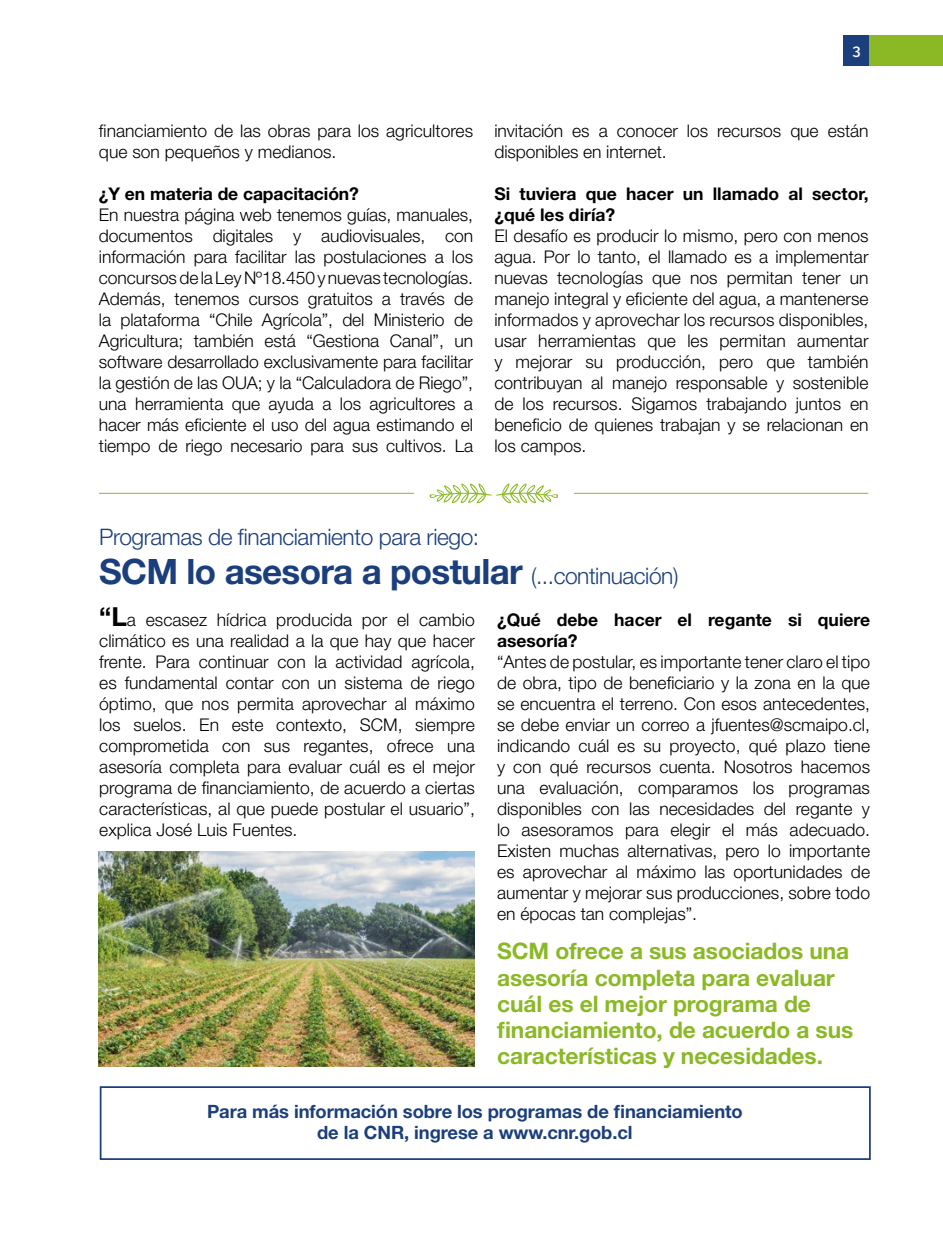
<style>
.page{position:relative;width:943px;height:1241px;background:#fff}
.page>*{position:absolute;margin:0;border:0;box-sizing:border-box;transform-origin:0 0}
.t1{font:700 35px "Helvetica Neue LT Std";letter-spacing:-.02em;color:#1b3f7c}
.t2{font:700 22.75px/26.2px "Helvetica Neue LT Std";letter-spacing:-.005em;color:#8ab925}
.t3{font:300 22.75px "Helvetica Neue LT Std";letter-spacing:-.02em;color:#1b3f7c}
.t4{font:700 18.38px/21px "Helvetica Neue LT Std";letter-spacing:-.005em;color:#1b3f7b;text-align:center}
.t5{font:300 17.5px/21px "Helvetica Neue LT Std";color:#000;text-align:justify}
.t6{font:700 17.5px/21px "Helvetica Neue LT Std";color:#000}
.t7{font:600 14.88px "Raleway";color:#fff}
.s1{font-weight:300;font-size:22.75px}
.s2{font-weight:700;font-size:26.25px}
</style>
<div class="page">
<div style="left:846px;top:35px;width:97px;height:31px;background:#8ab925"></div>
<div style="left:843px;top:35px;width:25px;height:31px;background:#1b3f7c"></div>
<hr style="left:99px;top:493px;width:769px;height:1px;background:#8ab925">
<div style="left:413px;top:475px;width:160px;height:42px;background:#fff"></div>
<svg style="left:429px;top:483px;width:129px;height:20px"></svg>
<div style="left:100px;top:1086px;width:770px;height:73px;border:2px solid #1b3f7c"></div>
<img style="left:99px;top:851px;width:376px;height:214px">
<p class="t7" style="left:852px;top:42px;width:10px">3</p>
<p class="t5" style="left:99px;top:119px;width:375px">financiamiento de las obras para los agricultores que son pequeños y medianos.</p>
<p class="t6" style="left:99px;top:182px;width:261px">¿Y en materia de capacitación?</p>
<p class="t5" style="left:99px;top:203px;width:375px">En nuestra página web tenemos guías, manuales, documentos digitales y audiovisuales, con información para facilitar las postulaciones a los concursos de la Ley Nº18.450 y nuevas tecnologías.<br>Además, tenemos cursos gratuitos a través de la plataforma “Chile Agrícola”, del Ministerio de Agricultura; también está “Gestiona Canal”, un software desarrollado exclusivamente para facilitar la gestión de las OUA; y la “Calculadora de Riego”, una herramienta que ayuda a los agricultores a hacer más eficiente el uso del agua estimando el tiempo de riego necesario para sus cultivos. La</p>
<p class="t5" style="left:494px;top:119px;width:375px">invitación es a conocer los recursos que están disponibles en internet.</p>
<p class="t6" style="left:494px;top:182px;width:375px">Si tuviera que hacer un llamado al sector, ¿qué les diría?</p>
<p class="t5" style="left:494px;top:224px;width:375px">El desafío es producir lo mismo, pero con menos agua. Por lo tanto, el llamado es a implementar nuevas tecnologías que nos permitan tener un manejo integral y eficiente del agua, a mantenerse informados y aprovechar los recursos disponibles, usar herramientas que les permitan aumentar y mejorar su producción, pero que también contribuyan al manejo responsable y sostenible de los recursos. Sigamos trabajando juntos en beneficio de quienes trabajan y se relacionan en los campos.</p>
<h2 class="t3" style="left:99px;top:523px;width:381px">Programas de financiamiento para riego:</h2>
<h1 class="t1" style="left:99px;top:549px;width:580px">SCM lo asesora a postular <span class="s1">(...continuación)</span></h1>
<p class="t5" style="left:99px;top:608px;width:377px"><span class="s2">“L</span>a escasez hídrica producida por el cambio climático es una realidad a la que hay que hacer frente. Para continuar con la actividad agrícola, es fundamental contar con un sistema de riego óptimo, que nos permita aprovechar al máximo los suelos. En este contexto, SCM, siempre comprometida con sus regantes, ofrece una asesoría completa para evaluar cuál es el mejor programa de financiamiento, de acuerdo a ciertas características, al que puede postular el usuario”, explica José Luis Fuentes.</p>
<p class="t6" style="left:497px;top:608px;width:374px">¿Qué debe hacer el regante si quiere asesoría?</p>
<p class="t5" style="left:497px;top:650px;width:374px">“Antes de postular, es importante tener claro el tipo de obra, tipo de beneficiario y la zona en la que se encuentra el terreno. Con esos antecedentes, se debe enviar un correo a jfuentes@scmaipo.cl, indicando cuál es su proyecto, qué plazo tiene y con qué recursos cuenta. Nosotros hacemos una evaluación, comparamos los programas disponibles con las necesidades del regante y lo asesoramos para elegir el más adecuado.<br>Existen muchas alternativas, pero lo importante es aprovechar al máximo las oportunidades de aumentar y mejorar sus producciones, sobre todo en épocas tan complejas”.</p>
<h2 class="t2" style="left:497px;top:937px;width:357px">SCM ofrece a sus asociados una asesoría completa para evaluar cuál es el mejor programa de financiamiento, de acuerdo a sus características y necesidades.</h2>
<p class="t4" style="left:207px;top:1099px;width:537px">Para más información sobre los programas de financiamiento de la CNR, ingrese a www.cnr.gob.cl</p>
</div>
